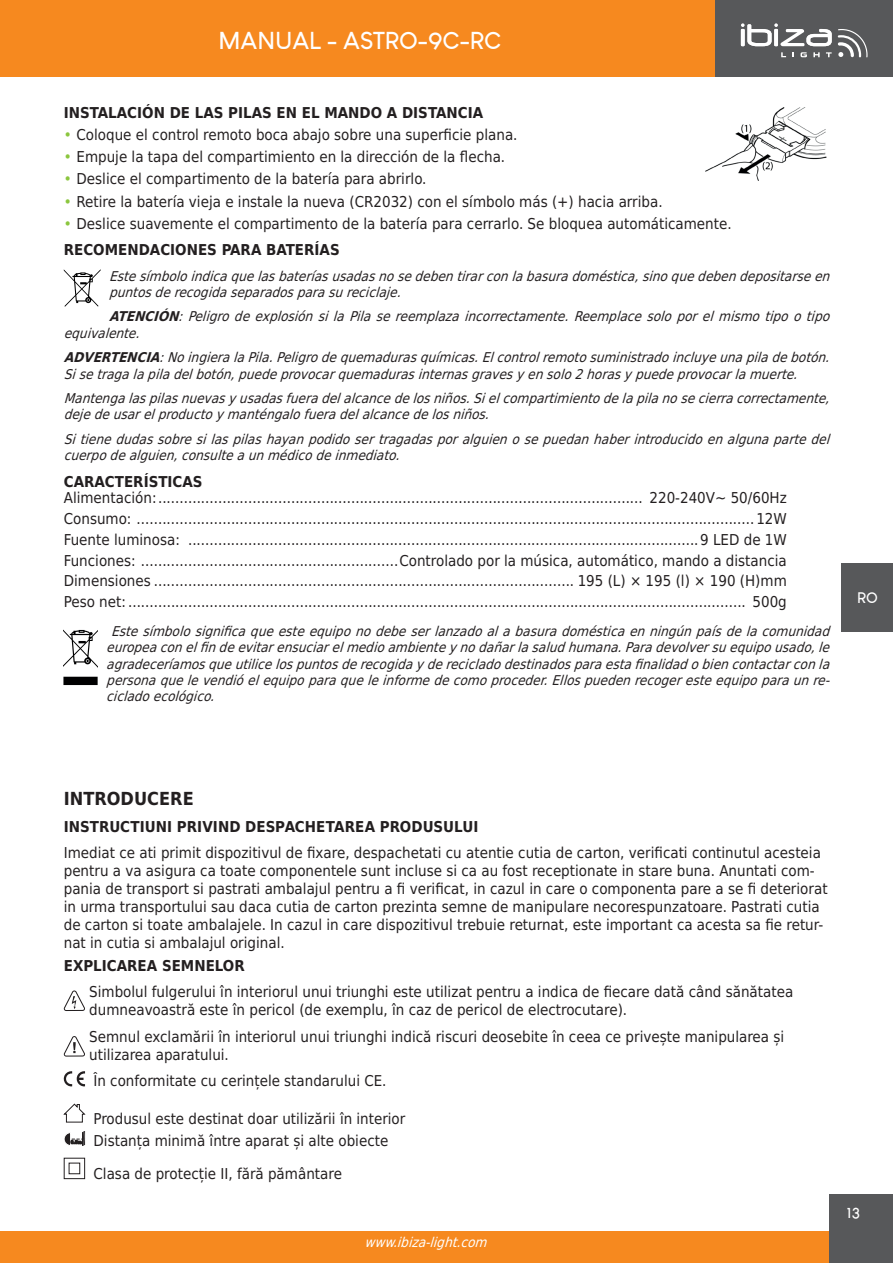
<style>
.page{position:relative;width:893px;height:1263px;background:#fff}
.page>*{position:absolute;margin:0;border:0;box-sizing:border-box;transform-origin:0 0}
.t1{font:700 24px "Louis George Cafe";color:#fff}
.t2{font:700 18px "DejaVu Sans Condensed";color:#231f20}
.t3{font:15px/18px "DejaVu Sans Condensed";color:#231f20}
.t4{font:700 15px "DejaVu Sans Condensed";color:#231f20}
.t5{font:700 15px "Louis George Cafe";color:#fff}
.t6{font:italic 13.5px/16.2px "DejaVu Sans Condensed";color:#231f20}
.t7{font:italic 13.5px "DejaVu Sans Condensed";color:#fff}
.s1{color:#8bc63e}
.s2{font-weight:700}
</style>
<div class="page">
<div style="left:0;top:0;width:893px;height:77px;background:#f6891f"></div>
<div style="left:0;top:1231px;width:893px;height:32px;background:#f6891f"></div>
<div style="left:715px;top:0;width:178px;height:77px;background:#57585a"></div>
<svg style="left:838px;top:29px;width:29px;height:28px"></svg>
<svg style="left:741px;top:23px;width:91px;height:23px"></svg>
<svg style="left:781px;top:52px;width:5px;height:5px"></svg>
<svg style="left:800px;top:52px;width:7px;height:5px"></svg>
<svg style="left:813px;top:52px;width:7px;height:5px"></svg>
<svg style="left:826px;top:52px;width:6px;height:5px"></svg>
<div style="left:829px;top:1195px;width:64px;height:68px;background:#57585a"></div>
<div style="left:842px;top:563px;width:51px;height:68px;background:#57585a"></div>
<svg style="left:64px;top:269px;width:37px;height:38px"></svg>
<svg style="left:64px;top:629px;width:34px;height:56px"></svg>
<svg style="left:64px;top:990px;width:21px;height:21px"></svg>
<svg style="left:64px;top:1036px;width:21px;height:20px"></svg>
<svg style="left:64px;top:1071px;width:21px;height:15px"></svg>
<svg style="left:63px;top:1103px;width:23px;height:20px"></svg>
<svg style="left:64px;top:1131px;width:21px;height:15px"></svg>
<div style="left:64px;top:1158px;width:21px;height:21px;border:1px solid #231f20"></div>
<div style="left:69px;top:1162px;width:11px;height:12px;border:1px solid #231f20"></div>
<img style="left:705px;top:108px;width:121px;height:72px">
<h1 class="t1" style="left:219px;top:26px;width:284px">MANUAL - ASTRO-9C-RC</h1>
<p class="t4" style="left:64px;top:100px;width:421px">INSTALACIÓN DE LAS PILAS EN EL MANDO A DISTANCIA</p>
<p class="t3" style="left:64px;top:125px;width:455px"><span class="s1">•</span> Coloque el control remoto boca abajo sobre una superficie plana.</p>
<p class="t3" style="left:64px;top:148px;width:443px"><span class="s1">•</span> Empuje la tapa del compartimiento en la dirección de la flecha.</p>
<p class="t3" style="left:64px;top:170px;width:364px"><span class="s1">•</span> Deslice el compartimento de la batería para abrirlo.</p>
<p class="t3" style="left:64px;top:192px;width:600px"><span class="s1">•</span> Retire la batería vieja e instale la nueva (CR2032) con el símbolo más (+) hacia arriba.</p>
<p class="t3" style="left:64px;top:210px;width:669px;line-height:26.5px"><span class="s1">•</span> Deslice suavemente el compartimento de la batería para cerrarlo. Se bloquea automáticamente.<br><span class="s2">RECOMENDACIONES PARA BATERÍAS</span></p>
<p class="t6" style="left:109px;top:267px;width:728px">Estesímboloindicaquelasbateríasusadasnosedebentirarconlabasuradoméstica,sinoquedebendepositarseen puntosderecogidaseparadosparasureciclaje.</p>
<p class="t6" style="left:64px;top:308px;width:773px;text-indent:45px"><span class="s2">ATENCIÓN</span>:PeligrodeexplosiónsilaPilasereemplazaincorrectamente.Reemplacesoloporelmismotipootipo equivalente.</p>
<p class="t6" style="left:64px;top:349px;width:773px"><span class="s2">ADVERTENCIA</span>:NoingieralaPila.Peligrodequemadurasquímicas.Elcontrolremotosuministradoincluyeunapiladebotón.<br>Sisetragalapiladelbotón,puedeprovocarquemadurasinternasgravesyensolo2horasypuedeprovocarlamuerte.</p>
<p class="t6" style="left:64px;top:390px;width:773px">Mantengalaspilasnuevasyusadasfueradelalcancedelosniños.Sielcompartimientodelapilanosecierracorrectamente, dejedeusarelproductoymanténgalofueradelalcancedelosniños.</p>
<p class="t6" style="left:64px;top:431px;width:773px">Sitienedudassobresilaspilashayanpodidosertragadasporalguienosepuedanhaberintroducidoenalgunapartedel cuerpodealguien,consulteaunmédicodeinmediato.</p>
<p class="t4" style="left:64px;top:469px;width:140px">CARACTERÍSTICAS</p>
<p class="t3" style="left:64px;top:487px;width:725px;line-height:20.7px;text-align:justify">Alimentación:................................................................................................................. 220-240V~ 50/60Hz Consumo: ................................................................................................................................................12W Fuente luminosa: .......................................................................................................................9 LED de 1W Funciones: ............................................................Controlado por la música, automático, mando a distancia Dimensiones .................................................................................................. 195 (L) × 195 (l) × 190 (H)mm Peso net:................................................................................................................................................ 500g</p>
<p class="t6" style="left:106px;top:623px;width:730px;text-align:justify;text-indent:5px">Estesímbolosignificaqueesteequiponodebeserlanzadoalabasuradomésticaenningúnpaísdelacomunidad europeaconelfindeevitarensuciarelmedioambienteynodañarlasaludhumana.Paradevolversuequipousado,le agradeceríamosqueutilicelospuntosderecogidayderecicladodestinadosparaestafinalidadobiencontactarconla personaquelevendióelequipoparaqueleinformedecomoproceder.Ellospuedenrecogeresteequipoparaunre&shy;cicladoecológico.</p>
<p class="t5" style="left:857px;top:588px;width:22px">RO</p>
<p class="t2" style="left:64px;top:784px;width:131px">INTRODUCERE</p>
<p class="t4" style="left:64px;top:814px;width:416px">INSTRUCTIUNI PRIVIND DESPACHETAREA PRODUSULUI</p>
<p class="t3" style="left:64px;top:844px;width:765px">Imediat ce ati primit dispozitivul de fixare, despachetati cu atentie cutia de carton, verificati continutul acesteia pentru a va asigura ca toate componentele sunt incluse si ca au fost receptionate in stare buna. Anuntati com&shy;pania de transport si pastrati ambalajul pentru a fi verificat, in cazul in care o componenta pare a se fi deteriorat in urma transportului sau daca cutia de carton prezinta semne de manipulare necorespunzatoare. Pastrati cutia de carton si toate ambalajele. In cazul in care dispozitivul trebuie returnat, este important ca acesta sa fie retur&shy;nat in cutia si ambalajul original.</p>
<p class="t4" style="left:64px;top:953px;width:183px">EXPLICAREA SEMNELOR</p>
<p class="t3" style="left:89px;top:982px;width:705px">Simbolul fulgerului în interiorul unui triunghi este utilizat pentru a indica de fiecare dată când sănătatea dumneavoastră este în pericol (de exemplu, în caz de pericol de electrocutare).</p>
<p class="t3" style="left:89px;top:1027px;width:696px">Semnul exclamării în interiorul unui triunghi indică riscuri deosebite în ceea ce privește manipularea și utilizarea aparatului.</p>
<p class="t3" style="left:94px;top:1072px;width:294px">În conformitate cu cerințele standarului CE.</p>
<p class="t3" style="left:94px;top:1107px;width:313px;line-height:22.2px">Produsul este destinat doar utilizării în interior<br>Distanța minimă între aparat și alte obiecte</p>
<p class="t3" style="left:94px;top:1164px;width:250px">Clasa de protecție II, fără pământare</p>
<p class="t7" style="left:364px;top:1231px;width:129px">www.ibiza-light.com</p>
<p class="t5" style="left:846px;top:1203px;width:15px">13</p>
</div>
